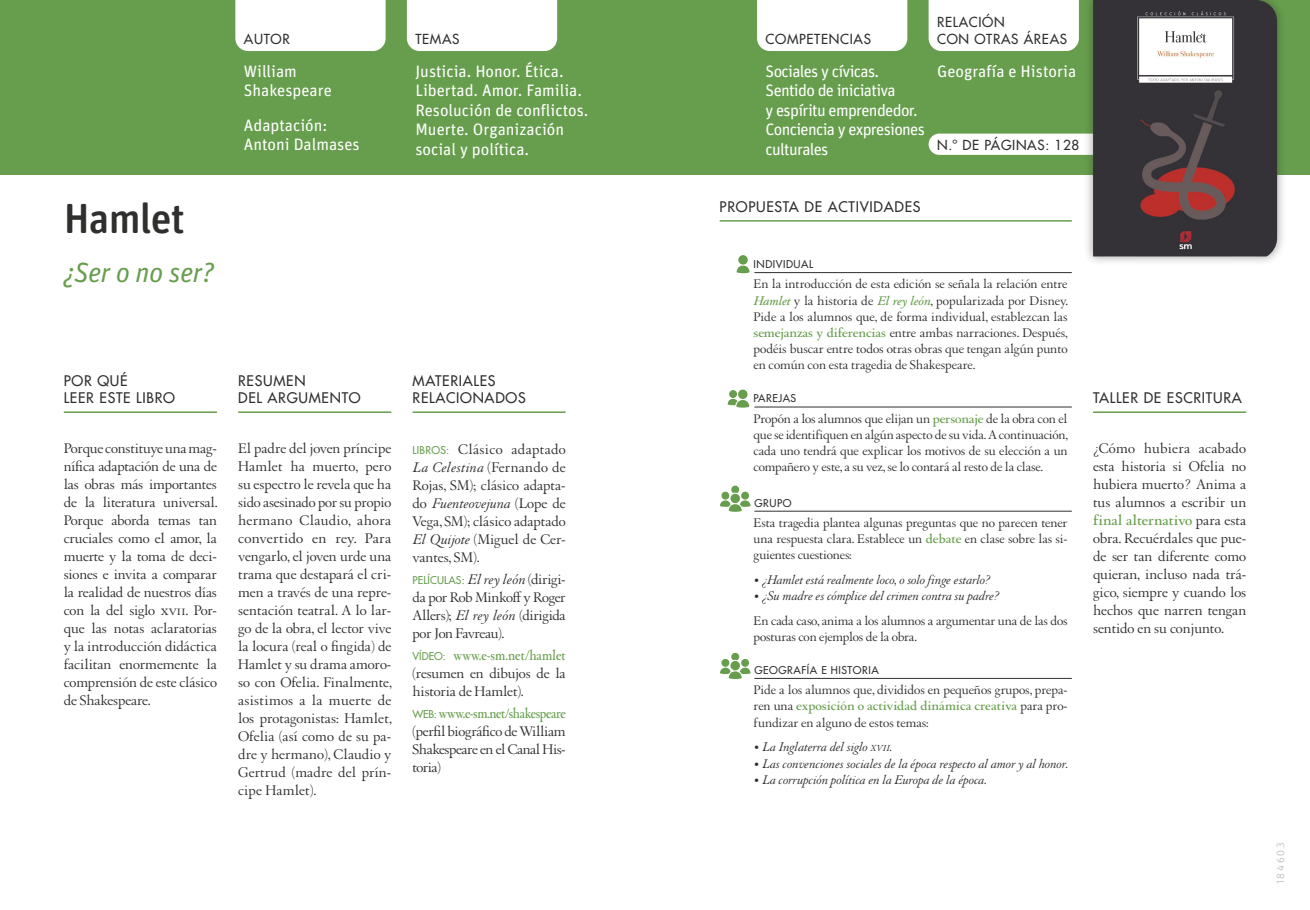
<style>
.page{position:relative;width:1310px;height:910px;background:#fff}
.page>*{position:absolute;margin:0;border:0;box-sizing:border-box;transform-origin:0 0}
.t1{font:500 42px "Unit Rounded Pro";letter-spacing:-.02em;color:#2f2f2e}
.t2{font:italic 27.75px "Unit Pro";letter-spacing:-.01em;color:#679e4d}
.t3{font:16.5px/19.5px "Unit Pro";color:#fff}
.t4{font:16.5px/19.5px "Unit Pro";letter-spacing:-.04em;color:#fff}
.t5{font:15px/18px "Augereau";letter-spacing:-.01em;color:#2f2f2e;text-align:justify}
.t6{font:500 14.25px/17.1px "Futura Std";letter-spacing:.05em;color:#2f2f2e}
.t7{font:13.5px/16.2px "Augereau";letter-spacing:-.005em;color:#2f2f2e;text-align:justify}
.t8{font:italic 13.5px "Augereau";color:#2f2f2e}
.t9{font:500 13.5px/16.2px "Futura Std";letter-spacing:.05em;color:#2f2f2e}
.t10{font:500 10.5px "Futura Std";letter-spacing:.05em;color:#2f2f2e}
.t11{font:500 10.5px "Futura Std";letter-spacing:.01em;color:#679e4d}
.t12{font:300 10.5px "Unit Rounded OT";letter-spacing:.19em;color:#b1b2b2}
.s1{font-family:"Futura Std";font-weight:500;font-size:10.5px;color:#679e4d}
.s2{font-style:italic}
.s3{font-family:"Augereau";font-weight:400;font-style:italic;font-size:15px;color:#2f2f2e}
.s4{font-family:"Augereau";font-weight:400;font-size:15px;color:#2f2f2e}
.s5{font-weight:700;color:#679e4d}
.s6{font-weight:700;font-style:italic;color:#679e4d}
.s7{font-size:9.45px}
.s8{font-style:inherit}
</style>
<div class="page">
<div style="left:0;top:0;width:1310px;height:174px;background:#679e4d"></div>
<div style="left:235px;top:0;width:151px;height:51px;background:#fff"></div>
<div style="left:407px;top:0;width:150px;height:51px;background:#fff"></div>
<div style="left:757px;top:0;width:150px;height:51px;background:#fff"></div>
<hr style="left:64px;top:411px;width:153px;height:2px;background:#679e4d">
<hr style="left:412px;top:411px;width:154px;height:2px;background:#679e4d">
<hr style="left:238px;top:411px;width:153px;height:2px;background:#679e4d">
<hr style="left:1093px;top:411px;width:153px;height:2px;background:#679e4d">
<hr style="left:719px;top:220px;width:352px;height:2px;background:#679e4d">
<hr style="left:754px;top:272px;width:317px;height:1px;background:#2f2f2e">
<hr style="left:754px;top:407px;width:317px;height:1px;background:#2f2f2e">
<hr style="left:754px;top:511px;width:317px;height:1px;background:#2f2f2e">
<hr style="left:754px;top:678px;width:317px;height:1px;background:#2f2f2e">
<svg style="left:736px;top:255px;width:13px;height:18px"></svg>
<svg style="left:727px;top:390px;width:22px;height:18px"></svg>
<svg style="left:720px;top:486px;width:30px;height:26px"></svg>
<svg style="left:720px;top:653px;width:30px;height:26px"></svg>
<div style="left:928px;top:134px;width:155px;height:21px;background:#fff"></div>
<div style="left:1083px;top:0;width:203px;height:266px;background:#2f2f2e;opacity:.45"></div>
<img style="left:1093px;top:0;width:184px;height:256px">
<div style="left:928px;top:0;width:151px;height:51px;background:#fff"></div>
<p class="t9" style="left:244px;top:31px;width:47px">AUTOR</p>
<p class="t9" style="left:415px;top:31px;width:46px">TEMAS</p>
<p class="t9" style="left:765px;top:31px;width:107px">COMPETENCIAS</p>
<p class="t3" style="left:244px;top:61px;width:89px">William<br>Shakespeare</p>
<p class="t3" style="left:244px;top:115px;width:117px">Adaptación:<br>Antoni Dalmases</p>
<p class="t3" style="left:415px;top:61px;width:175px">Justicia. Honor. Ética.<br>Libertad. Amor. Familia.<br>Resolución de conflictos.<br>Muerte. Organización social y política.</p>
<p class="t4" style="left:765px;top:61px;width:161px">Sociales y cívicas.<br>Sentido de iniciativa<br>y espíritu emprendedor.<br>Conciencia y expresiones culturales</p>
<p class="t9" style="left:937px;top:14px;width:131px">RELACIÓN<br>CON OTRAS ÁREAS</p>
<p class="t3" style="left:937px;top:61px;width:141px">Geografía e Historia</p>
<p class="t9" style="left:937px;top:137px;width:144px">N.º DE PÁGINAS: 128</p>
<h1 class="t1" style="left:64px;top:189px;width:123px">Hamlet</h1>
<h2 class="t2" style="left:64px;top:253px;width:152px">¿Ser o no ser?</h2>
<p class="t6" style="left:64px;top:372px;width:113px">POR QUÉ<br>LEER ESTE LIBRO</p>
<p class="t6" style="left:412px;top:372px;width:115px">MATERIALES<br>RELACIONADOS</p>
<p class="t6" style="left:238px;top:372px;width:124px">RESUMEN<br>DEL ARGUMENTO</p>
<p class="t5" style="left:238px;top:439px;width:155px">El padre del joven príncipe Hamlet ha muerto, pero su espectro le revela que ha sido asesinado por su propio hermano Claudio, ahora convertido en rey. Para vengarlo, el joven urde una trama que destapará el cri&shy;men a través de una repre&shy;sentación teatral. A lo lar&shy;go de la obra, el lector vive la locura (real o fingida) de Hamlet y su drama amoro&shy;so con Ofelia. Finalmente, asistimos a la muerte de los protagonistas: Hamlet, Ofelia (así como de su pa&shy;dre y hermano), Claudio y Gertrud (madre del prín&shy;cipe Hamlet).</p>
<p class="t5" style="left:64px;top:439px;width:155px">Porque constituye una mag&shy;nífica adaptación de una de las obras más importantes de la literatura universal.<br>Porque aborda temas tan cruciales como el amor, la muerte y la toma de deci&shy;siones e invita a comparar la realidad de nuestros días con la del siglo xvii. Por&shy;que las notas aclaratorias y la introducción didáctica facilitan enormemente la comprensión de este clásico de Shakespeare.</p>
<p class="t5" style="left:412px;top:440px;width:155px"><span class="s1">LIBROS:</span> Clásico adaptado <span class="s2">La Celestina</span> (Fernando de Rojas, SM); clásico adapta&shy;do <span class="s2">Fuenteovejuna</span> (Lope de Vega, SM); clásico adaptado <span class="s2">El Quijote</span> (Miguel de Cer&shy;vantes, SM).</p>
<p class="t11" style="left:412px;top:573px;width:155px">PELÍCULAS: <span class="s3">El rey león</span> <span class="s4">(dirigi-</span></p>
<p class="t5" style="left:412px;top:588px;width:155px">da por Rob Minkoff y Roger Allers); <span class="s2">El rey león</span> (dirigida por Jon Favreau).</p>
<p class="t5" style="left:412px;top:646px;width:155px"><span class="s1">VÍDEO:</span> <span class="s5">www.e-sm.net/hamlet </span>(resumen en dibujos de la historia de Hamlet).</p>
<p class="t5" style="left:412px;top:704px;width:155px"><span class="s1">WEB:</span> <span class="s5">www.e-sm.net/shakespeare </span>(perfil biográfico de William Shakespeare en el Canal His&shy;toria)</p>
<p class="t6" style="left:719px;top:198px;width:202px">PROPUESTA DE ACTIVIDADES</p>
<p class="t10" style="left:753px;top:258px;width:61px">INDIVIDUAL</p>
<p class="t7" style="left:753px;top:276px;width:316px">En la introducción de esta edición se señala la relación entre <span class="s6">Hamlet</span> y la historia de <span class="s6">El rey león</span>, popularizada por Disney.<br>Pide a los alumnos que, de forma individual, establezcan las <span class="s5">semejanzas y diferencias</span> entre ambas narraciones. Después, podéis buscar entre todos otras obras que tengan algún punto en común con esta tragedia de Shakespeare.</p>
<p class="t10" style="left:753px;top:392px;width:44px">PAREJAS</p>
<p class="t7" style="left:753px;top:410px;width:316px">Propón a los alumnos que elijan un <span class="s5">personaje</span> de la obra con el que se identifiquen en algún aspecto de su vida. A continuación, cada uno tendrá que explicar los motivos de su elección a un compañero y este, a su vez, se lo contará al resto de la clase.</p>
<p class="t10" style="left:754px;top:496px;width:38px">GRUPO</p>
<p class="t7" style="left:753px;top:515px;width:315px">Esta tragedia plantea algunas preguntas que no parecen tener una respuesta clara. Establece un <span class="s5">debate</span> en clase sobre las si&shy;guientes cuestiones:</p>
<p class="t8" style="left:753px;top:571px;width:237px">• ¿Hamlet está realmente loco, o solo finge estarlo?</p>
<p class="t8" style="left:753px;top:588px;width:246px">• ¿Su madre es cómplice del crimen contra su padre?</p>
<p class="t7" style="left:753px;top:613px;width:315px">En cada caso, anima a los alumnos a argumentar una de las dos posturas con ejemplos de la obra.</p>
<p class="t10" style="left:754px;top:663px;width:126px">GEOGRAFÍA E HISTORIA</p>
<p class="t7" style="left:753px;top:682px;width:315px">Pide a los alumnos que, divididos en pequeños grupos, prepa&shy;ren una <span class="s5">exposición o actividad dinámica creativa</span> para pro&shy;fundizar en alguno de estos temas:</p>
<p class="t8" style="left:753px;top:739px;width:139px">• La Inglaterra del siglo <span class="s7">xvii</span><span class="s8">.</span></p>
<p class="t8" style="left:753px;top:755px;width:315px">• Las convenciones sociales de la época respecto al amor y al honor.</p>
<p class="t8" style="left:753px;top:771px;width:234px">• La corrupción política en la Europa de la época.</p>
<p class="t6" style="left:1093px;top:389px;width:150px">TALLER DE ESCRITURA</p>
<p class="t5" style="left:1093px;top:439px;width:155px">¿Cómo hubiera acabado esta historia si Ofelia no hubiera muerto? Anima a tus alumnos a escribir un <span class="s5">final alternativo</span> para esta obra. Recuérdales que pue&shy;de ser tan diferente como quieran, incluso nada trá&shy;gico, siempre y cuando los hechos que narren tengan sentido en su conjunto.</p>
<p class="t12" style="left:1274px;top:884px;width:44px;rotate:-90deg">184603</p>
</div>
